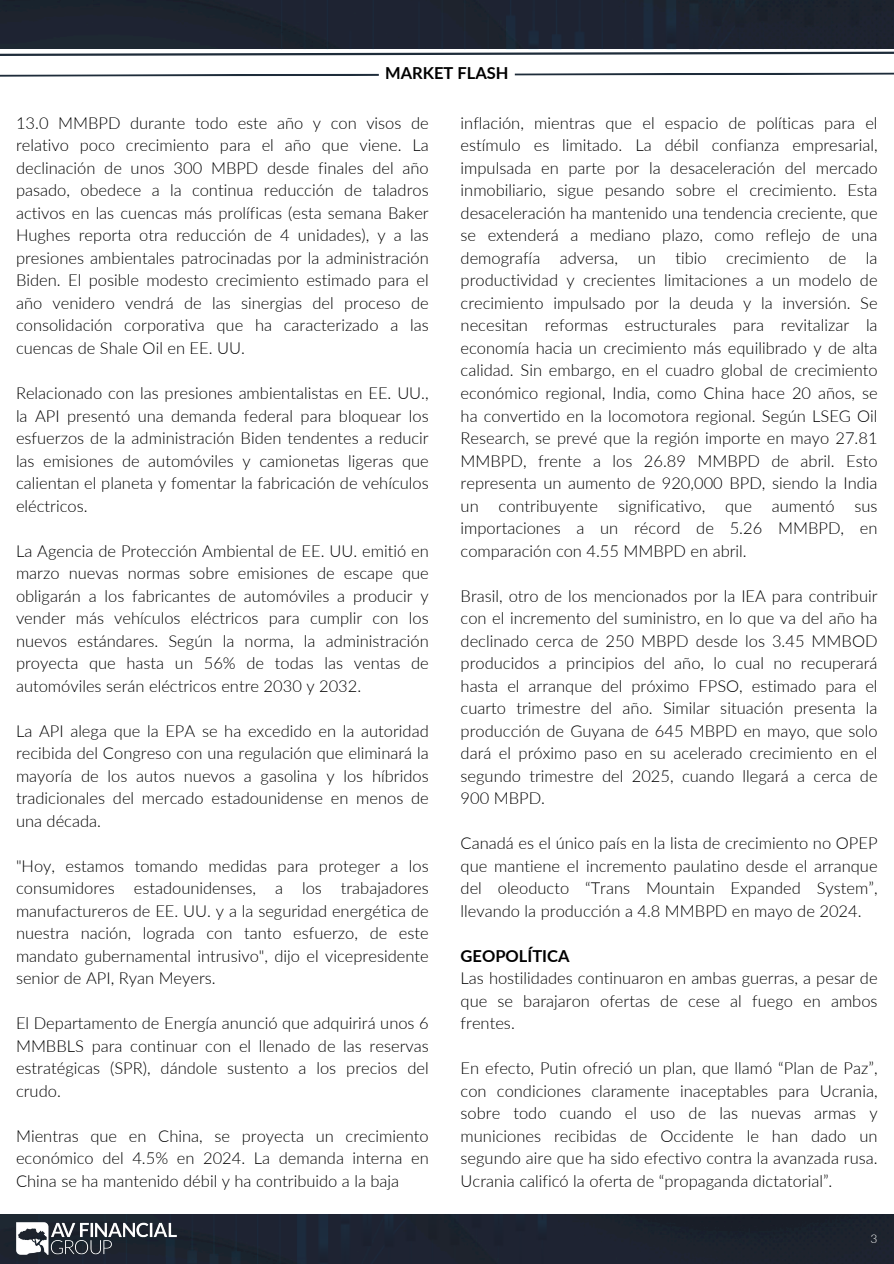
<style>
.page{position:relative;width:894px;height:1264px;background:#fff}
.page>*{position:absolute;margin:0;border:0;box-sizing:border-box;transform-origin:0 0}
.t1{font:300 16.5px/22.5px "Lato";color:#000;text-align:justify}
.t2{font:700 16.5px "Lato";color:#000}
.t3{font:300 12px "Lato";color:#fff}
.s1{font-weight:700}
</style>
<div class="page">
<svg style="left:0;top:51px;width:893px;height:5px"></svg>
<div style="left:557px;top:1214px;width:336px;height:49px;background:#1e232d"></div>
<div style="left:0;top:1214px;width:557px;height:49px;background:#1e2332"></div>
<div style="left:0;top:0;width:260px;height:49px;background:#1e2332"></div>
<div style="left:260px;top:0;width:633px;height:49px;background:#1e2332"></div>
<img style="left:11px;top:1214px;width:170px;height:49px">
<svg style="left:0;top:72px;width:893px;height:5px"></svg>
<p class="t2" style="left:385px;top:63px;width:125px">MARKET FLASH</p>
<h1 class="t1" style="left:16px;top:111px;width:414px">13.0 MMBPD durante todo este año y con visos de relativo poco crecimiento para el año que viene. La declinación de unos 300 MBPD desde finales del año pasado, obedece a la continua reducción de taladros activos en las cuencas más prolíficas (esta semana Baker Hughes reporta otra reducción de 4 unidades), y a las presiones ambientales patrocinadas por la administración Biden. El posible modesto crecimiento estimado para el año venidero vendrá de las sinergias del proceso de consolidación corporativa que ha caracterizado a las cuencas de Shale Oil en EE. UU.</h1>
<h1 class="t1" style="left:16px;top:381px;width:414px">Relacionado con las presiones ambientalistas en EE. UU., la API presentó una demanda federal para bloquear los esfuerzos de la administración Biden tendentes a reducir las emisiones de automóviles y camionetas ligeras que calientan el planeta y fomentar la fabricación de vehículos eléctricos.</h1>
<h1 class="t1" style="left:16px;top:539px;width:414px">La Agencia de Protección Ambiental de EE. UU. emitió en marzo nuevas normas sobre emisiones de escape que obligarán a los fabricantes de automóviles a producir y vender más vehículos eléctricos para cumplir con los nuevos estándares. Según la norma, la administración proyecta que hasta un 56% de todas las ventas de automóviles serán eléctricos entre 2030 y 2032.</h1>
<h1 class="t1" style="left:16px;top:719px;width:414px">La API alega que la EPA se ha excedido en la autoridad recibida del Congreso con una regulación que eliminará la mayoría de los autos nuevos a gasolina y los híbridos tradicionales del mercado estadounidense en menos de una década.</h1>
<h1 class="t1" style="left:16px;top:854px;width:414px">"Hoy, estamos tomando medidas para proteger a los consumidores estadounidenses, a los trabajadores manufactureros de EE. UU. y a la seguridad energética de nuestra nación, lograda con tanto esfuerzo, de este mandato gubernamental intrusivo", dijo el vicepresidente senior de API, Ryan Meyers.</h1>
<h1 class="t1" style="left:16px;top:1011px;width:414px">El Departamento de Energía anunció que adquirirá unos 6<br>MMBBLS para continuar con el llenado de las reservas estratégicas (SPR), dándole sustento a los precios del crudo.</h1>
<h1 class="t1" style="left:16px;top:1124px;width:414px">Mientras que en China, se proyecta un crecimiento económico del 4.5% en 2024. La demanda interna en China se ha mantenido débil y ha contribuido a la baja</h1>
<h1 class="t1" style="left:460px;top:111px;width:418px">inflación, mientras que el espacio de políticas para el estímulo es limitado. La débil confianza empresarial, impulsada en parte por la desaceleración del mercado inmobiliario, sigue pesando sobre el crecimiento. Esta desaceleración ha mantenido una tendencia creciente, que se extenderá a mediano plazo, como reflejo de una demografía adversa, un tibio crecimiento de la productividad y crecientes limitaciones a un modelo de crecimiento impulsado por la deuda y la inversión. Se necesitan reformas estructurales para revitalizar la economía hacia un crecimiento más equilibrado y de alta calidad. Sin embargo, en el cuadro global de crecimiento económico regional, India, como China hace 20 años, se ha convertido en la locomotora regional. Según LSEG Oil Research, se prevé que la región importe en mayo 27.81<br>MMBPD, frente a los 26.89 MMBPD de abril. Esto representa un aumento de 920,000 BPD, siendo la India un contribuyente significativo, que aumentó sus importaciones a un récord de 5.26 MMBPD, en comparación con 4.55 MMBPD en abril.</h1>
<h1 class="t1" style="left:460px;top:584px;width:418px">Brasil, otro de los mencionados por la IEA para contribuir con el incremento del suministro, en lo que va del año ha declinado cerca de 250 MBPD desde los 3.45 MMBOD producidos a principios del año, lo cual no recuperará hasta el arranque del próximo FPSO, estimado para el cuarto trimestre del año. Similar situación presenta la producción de Guyana de 645 MBPD en mayo, que solo dará el próximo paso en su acelerado crecimiento en el segundo trimestre del 2025, cuando llegará a cerca de 900 MBPD.</h1>
<h1 class="t1" style="left:460px;top:831px;width:418px">Canadá es el único país en la lista de crecimiento no OPEP que mantiene el incremento paulatino desde el arranque del oleoducto “Trans Mountain Expanded System”, llevando la producción a 4.8 MMBPD en mayo de 2024.</h1>
<h1 class="t1" style="left:460px;top:944px;width:418px;text-align:left"><span class="s1">GEOPOLÍTICA<br></span>Las hostilidades continuaron en ambas guerras, a pesar de que se barajaron ofertas de cese al fuego en ambos frentes.</h1>
<p class="t1" style="left:460px;top:1056px;width:418px">En efecto, Putin ofreció un plan, que llamó “Plan de Paz”, con condiciones claramente inaceptables para Ucrania, sobre todo cuando el uso de las nuevas armas y municiones recibidas de Occidente le han dado un segundo aire que ha sido efectivo contra la avanzada rusa.<br>Ucrania calificó la oferta de “propaganda dictatorial”.</p>
<p class="t3" style="left:870px;top:1231px;width:8px">3</p>
</div>
